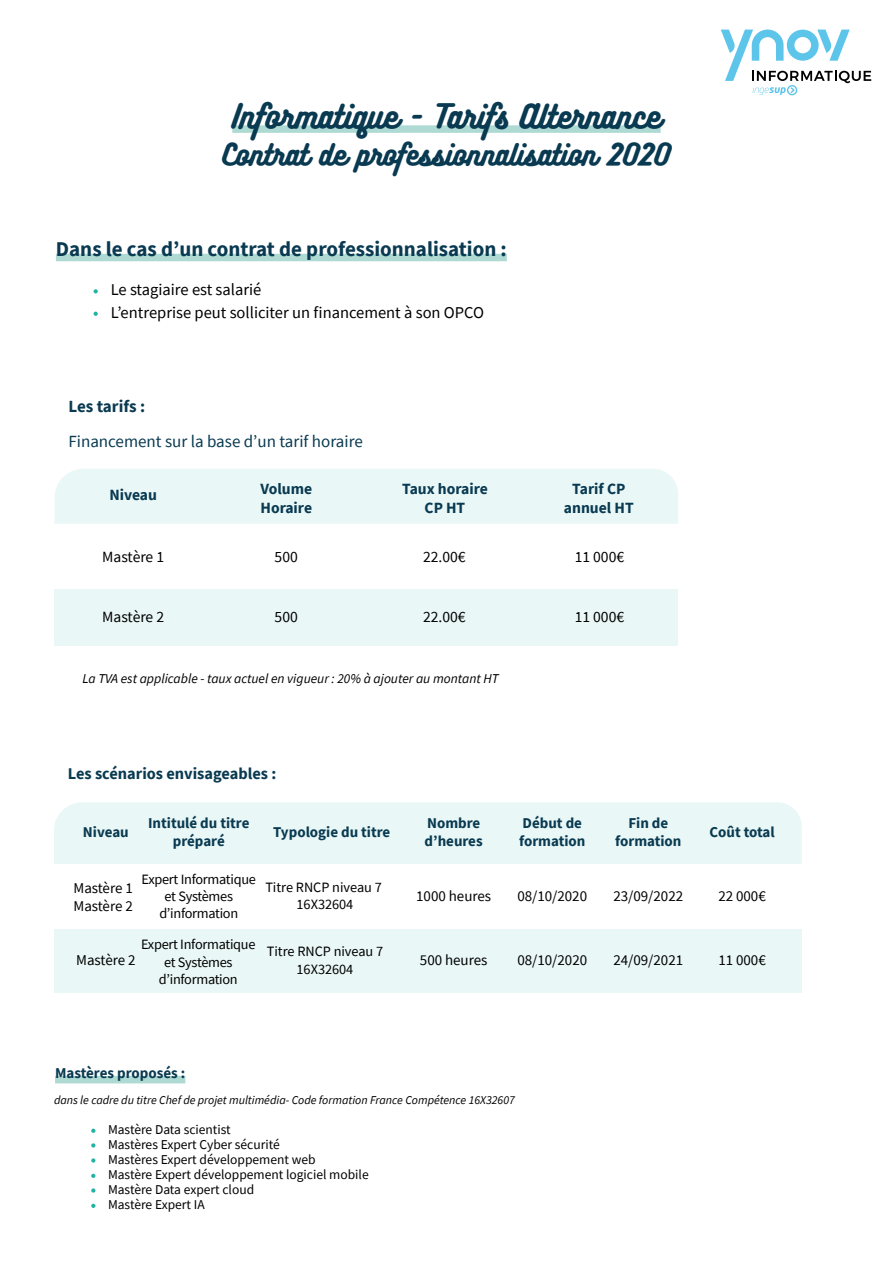
<style>
.page{position:relative;width:893px;height:1263px;background:#fff}
.page>*{position:absolute;margin:0;border:0;box-sizing:border-box;transform-origin:0 0}
.t1{font:30px "Bukhari Script";color:#093a51}
.t2{font:27px "Bukhari Script";color:#093a51}
.t3{font:700 21px "Source Sans Pro";color:#093a51}
.t4{font:16.95px "Source Sans Pro";color:#093a51}
.t5{font:700 16.95px "Source Sans Pro";color:#093a51}
.t6{font:16.5px/22.5px "Source Sans Pro";color:#000}
.t7{font:700 16.35px "Source Sans Pro";color:#093a51}
.t8{font:700 15.6px/18.8px "Source Sans Pro";color:#093a51;text-align:center}
.t9{font:15.6px "Source Sans Pro";color:#000}
.t10{font:700 15px/18px "Source Sans Pro";color:#093a51;text-align:center}
.t11{font:15px/18px "Source Sans Pro";color:#000}
.t12{font:14.25px/17.1px "Source Sans Pro";letter-spacing:-.02em;color:#000;text-align:center}
.t13{font:14.25px/17.1px "Source Sans Pro";color:#000;text-align:center}
.t14{font:13.5px/15px "Source Sans Pro";color:#000}
.t15{font:italic 13.5px "Source Sans Pro";color:#000}
.t16{font:italic 12px "Source Sans Pro";color:#000}
</style>
<div class="page">
<div style="left:55px;top:929px;width:747px;height:64px;background:#e9f7f6"></div>
<div style="left:54px;top:802px;width:748px;height:62px;background:#e9f7f6"></div>
<div style="left:55px;top:589px;width:623px;height:57px;background:#e9f7f6"></div>
<div style="left:55px;top:469px;width:623px;height:55px;background:#e9f7f6"></div>
<svg style="left:721px;top:30px;width:150px;height:65px"></svg>
<svg style="left:94px;top:289px;width:4px;height:4px"></svg>
<svg style="left:94px;top:312px;width:4px;height:4px"></svg>
<div style="left:56px;top:254px;width:451px;height:7px;background:#afdad3"></div>
<div style="left:232px;top:125px;width:429px;height:8px;background:#afdad3"></div>
<svg style="left:91px;top:1129px;width:4px;height:4px"></svg>
<svg style="left:91px;top:1158px;width:4px;height:5px"></svg>
<svg style="left:91px;top:1188px;width:4px;height:5px"></svg>
<svg style="left:91px;top:1143px;width:4px;height:4px"></svg>
<svg style="left:91px;top:1174px;width:4px;height:4px"></svg>
<svg style="left:91px;top:1204px;width:4px;height:4px"></svg>
<div style="left:55px;top:1076px;width:130px;height:7px;background:#afdad3"></div>
<h1 class="t1" style="left:232px;top:100px;width:430px">Informatique - Tarifs Alternance</h1>
<h2 class="t2" style="left:223px;top:140px;width:449px">Contrat de professionnalisation 2020</h2>
<h3 class="t3" style="left:56px;top:235px;width:452px">Dans le cas d’un contrat de professionnalisation :</h3>
<p class="t6" style="left:111px;top:279px;width:375px">Le stagiaire est salarié<br>L’entreprise peut solliciter un financement à son OPCO</p>
<p class="t5" style="left:68px;top:395px;width:78px">Les tarifs :</p>
<p class="t4" style="left:68px;top:430px;width:296px">Financement sur la base d’un tarif horaire</p>
<p class="t8" style="left:109px;top:485px;width:49px">Niveau</p>
<p class="t9" style="left:102px;top:546px;width:63px">Mastère 1</p>
<p class="t9" style="left:102px;top:607px;width:63px">Mastère 2</p>
<p class="t8" style="left:260px;top:479px;width:53px;text-align:left">Volume<br>Horaire</p>
<p class="t8" style="left:402px;top:479px;width:87px">Taux horaire<br>CP HT</p>
<p class="t8" style="left:564px;top:479px;width:71px">Tarif CP annuel HT</p>
<p class="t9" style="left:275px;top:546px;width:25px">500</p>
<p class="t9" style="left:275px;top:607px;width:25px">500</p>
<p class="t9" style="left:423px;top:546px;width:44px">22.00€</p>
<p class="t9" style="left:575px;top:546px;width:51px">11 000€</p>
<p class="t9" style="left:423px;top:607px;width:44px">22.00€</p>
<p class="t9" style="left:575px;top:607px;width:51px">11 000€</p>
<p class="t15" style="left:82px;top:670px;width:418px">La TVA est applicable - taux actuel en vigueur : 20% à ajouter au montant HT</p>
<p class="t7" style="left:68px;top:762px;width:210px">Les scénarios envisageables :</p>
<p class="t10" style="left:83px;top:823px;width:47px">Niveau</p>
<p class="t10" style="left:148px;top:814px;width:103px">Intitulé du titre préparé</p>
<p class="t10" style="left:273px;top:823px;width:119px">Typologie du titre</p>
<p class="t10" style="left:425px;top:814px;width:60px;text-align:left">Nombre d’heures</p>
<p class="t10" style="left:519px;top:814px;width:68px;text-align:left">Début de formation</p>
<p class="t10" style="left:615px;top:814px;width:68px">Fin de formation</p>
<p class="t11" style="left:73px;top:879px;width:61px">Mastère 1<br>Mastère 2</p>
<p class="t12" style="left:142px;top:870px;width:116px">Expert Informatique et Systèmes d’information</p>
<p class="t13" style="left:265px;top:878px;width:118px">Titre RNCP niveau 7<br>16X32604</p>
<p class="t11" style="left:416px;top:887px;width:76px">1000 heures</p>
<p class="t11" style="left:517px;top:887px;width:71px">08/10/2020</p>
<p class="t11" style="left:613px;top:887px;width:71px">23/09/2022</p>
<p class="t11" style="left:718px;top:887px;width:49px">22 000€</p>
<p class="t11" style="left:76px;top:951px;width:61px">Mastère 2</p>
<p class="t10" style="left:709px;top:823px;width:67px">Coût total</p>
<p class="t12" style="left:141px;top:936px;width:116px">Expert Informatique et Systèmes d’information</p>
<p class="t13" style="left:267px;top:943px;width:118px">Titre RNCP niveau 7<br>16X32604</p>
<p class="t11" style="left:420px;top:951px;width:69px">500 heures</p>
<p class="t11" style="left:517px;top:951px;width:71px">08/10/2020</p>
<p class="t11" style="left:613px;top:951px;width:71px">24/09/2021</p>
<p class="t11" style="left:718px;top:951px;width:49px">11 000€</p>
<p class="t10" style="left:55px;top:1064px;width:132px">Mastères proposés :</p>
<p class="t16" style="left:54px;top:1092px;width:462px">dans le cadre du titre Chef de projet multimédia- Code formation France Compétence 16X32607</p>
<p class="t14" style="left:108px;top:1122px;width:262px">Mastère Data scientist<br>Mastères Expert Cyber sécurité<br>Mastères Expert développement web<br>Mastère Expert développement logiciel mobile<br>Mastère Data expert cloud<br>Mastère Expert IA</p>
</div>
